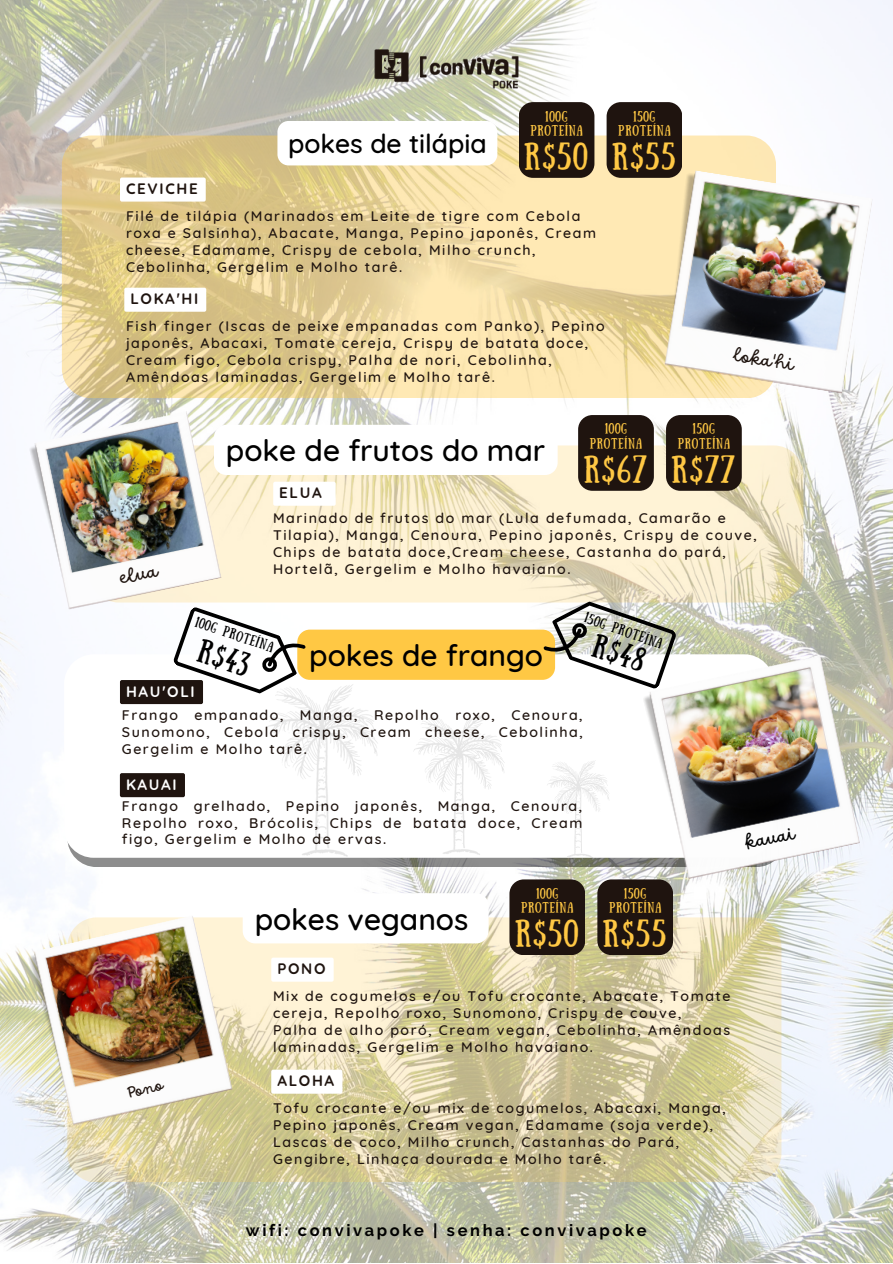
<style>
.page{position:relative;width:893px;height:1264px;background:#fff}
.page>*{position:absolute;margin:0;border:0;box-sizing:border-box;transform-origin:0 0}
.t1{font:500 30px "Quicksand";color:#000}
.t2{font:27.45px "Sunday";letter-spacing:.07em;color:#ffc844}
.t3{font:500 26.55px "Quicksand";color:#000}
.t4{font:24px "Sunday";color:#000}
.t5{font:19.35px "DO Script Regular";color:#1f140f}
.t6{font:18.9px "DO Script Regular";color:#1f140f}
.t7{font:18.9px "DO Script Regular";color:#000}
.t8{font:16.65px "DO Script Regular";color:#1f140f}
.t9{font:700 16.35px "Raleway";letter-spacing:.16em;color:#000}
.t10{font:700 15.15px "Quicksand";letter-spacing:.11em;color:#1f140f}
.t11{font:700 15.15px "Quicksand";letter-spacing:.11em;color:#fff}
.t12{font:500 14.1px/16.8px "Quicksand";letter-spacing:.11em;color:#1f140f}
.t13{font:10.65px "Sunday";letter-spacing:.07em;color:#ffc844}
.t14{font:10.65px "Sunday";color:#000}
</style>
<div class="page">
<img style="left:0;top:0;width:892px;height:1262px">
<svg style="left:62px;top:135px;width:713px;height:263px;background:#ead49b"></svg>
<img style="left:655px;top:169px;width:217px;height:224px">
<div style="left:64px;top:654px;width:709px;height:203px;background:#fff;border-radius:30px"></div>
<div style="left:297px;top:629px;width:258px;height:51px;background:#ffc844;border-radius:13px"></div>
<img style="left:641px;top:655px;width:219px;height:226px">
<img style="left:214px;top:679px;width:218px;height:200px">
<img style="left:371px;top:696px;width:177px;height:177px">
<img style="left:517px;top:748px;width:122px;height:122px">
<svg style="left:67px;top:917px;width:714px;height:265px;background:#dad1a6"></svg>
<svg style="left:89px;top:445px;width:714px;height:157px;background:#f7eccd"></svg>
<div style="left:277px;top:121px;width:220px;height:44px;background:#fff;border-radius:11px"></div>
<div style="left:120px;top:177px;width:86px;height:24px;background:#fff;border-radius:2px"></div>
<div style="left:124px;top:288px;width:82px;height:24px;background:#fff;border-radius:2px"></div>
<div style="left:120px;top:680px;width:83px;height:24px;background:#1f140f;border-radius:2px"></div>
<div style="left:120px;top:773px;width:65px;height:24px;background:#1f140f;border-radius:2px"></div>
<div style="left:243px;top:893px;width:245px;height:50px;background:#fff;border-radius:13px"></div>
<div style="left:271px;top:957px;width:62px;height:24px;background:#fff;border-radius:2px"></div>
<img style="left:26px;top:915px;width:207px;height:212px">
<div style="left:271px;top:1069px;width:71px;height:24px;background:#fff;border-radius:2px"></div>
<div style="left:273px;top:481px;width:62px;height:25px;background:#fff;border-radius:2px"></div>
<div style="left:214px;top:425px;width:343px;height:50px;background:#fff;border-radius:13px"></div>
<img style="left:28px;top:411px;width:194px;height:200px">
<img style="left:365px;top:48px;width:162px;height:45px">
<div style="left:509px;top:879px;width:76px;height:76px;background:#1f140f;border-radius:14px"></div>
<div style="left:597px;top:879px;width:76px;height:76px;background:#1f140f;border-radius:14px"></div>
<svg style="left:155px;top:577px;width:151px;height:152px"></svg>
<svg style="left:542px;top:565px;width:152px;height:154px"></svg>
<div style="left:578px;top:415px;width:75px;height:76px;background:#1f140f;border-radius:14px"></div>
<div style="left:666px;top:415px;width:75px;height:76px;background:#1f140f;border-radius:14px"></div>
<div style="left:518px;top:102px;width:76px;height:76px;background:#1f140f;border-radius:14px"></div>
<div style="left:606px;top:102px;width:76px;height:76px;background:#1f140f;border-radius:14px"></div>
<p class="t10" style="left:126px;top:179px;width:73px">CEVICHE</p>
<p class="t3" style="left:288px;top:127px;width:200px">pokes de tilápia</p>
<p class="t13" style="left:545px;top:108px;width:23px">100G</p>
<p class="t13" style="left:530px;top:123px;width:54px">PROTEÍNA</p>
<p class="t2" style="left:524px;top:137px;width:65px">R$50</p>
<p class="t12" style="left:126px;top:208px;width:471px">Filé de tilápia (Marinados em Leite de tigre com Cebola roxa e Salsinha), Abacate, Manga, Pepino japonês, Cream cheese, Edamame, Crispy de cebola, Milho crunch, Cebolinha, Gergelim e Molho tarê.</p>
<p class="t10" style="left:130px;top:289px;width:69px">LOKA'HI</p>
<p class="t12" style="left:126px;top:318px;width:480px">Fish finger (Iscas de peixe empanadas com Panko), Pepino japonês, Abacaxi, Tomate cereja, Crispy de batata doce, Cream figo, Cebola crispy, Palha de nori, Cebolinha, Amêndoas laminadas, Gergelim e Molho tarê.</p>
<p class="t13" style="left:633px;top:108px;width:23px">150G</p>
<p class="t13" style="left:618px;top:123px;width:54px">PROTEÍNA</p>
<p class="t2" style="left:612px;top:137px;width:65px">R$55</p>
<p class="t6" style="left:736px;top:344px;width:62px;rotate:9deg">loka'hi</p>
<p class="t5" style="left:118px;top:566px;width:40px;rotate:-12deg">elua</p>
<p class="t1" style="left:226px;top:431px;width:321px">poke de frutos do mar</p>
<p class="t10" style="left:279px;top:483px;width:44px">ELUA</p>
<p class="t13" style="left:605px;top:421px;width:23px">100G</p>
<p class="t13" style="left:589px;top:435px;width:54px">PROTEÍNA</p>
<p class="t2" style="left:583px;top:450px;width:64px">R$67</p>
<p class="t13" style="left:693px;top:421px;width:23px">150G</p>
<p class="t13" style="left:677px;top:435px;width:54px">PROTEÍNA</p>
<p class="t2" style="left:671px;top:450px;width:64px">R$77</p>
<p class="t12" style="left:273px;top:509px;width:485px">Marinado de frutos do mar (Lula defumada, Camarão e Tilapia), Manga, Cenoura, Pepino japonês, Crispy de couve, Chips de batata doce,Cream cheese, Castanha do pará, Hortelã, Gergelim e Molho havaiano.</p>
<p class="t14" style="left:587px;top:610px;width:83px;rotate:19deg">150G PROTEÍNA</p>
<p class="t14" style="left:198px;top:614px;width:83px;rotate:18deg">100G PROTEÍNA</p>
<p class="t4" style="left:598px;top:628px;width:55px;rotate:18deg">R$48</p>
<p class="t4" style="left:204px;top:633px;width:54px;rotate:18deg">R$43</p>
<p class="t1" style="left:309px;top:636px;width:235px">pokes de frango</p>
<p class="t12" style="left:122px;top:706px;width:462px;text-align:justify">Frango empanado, Manga, Repolho roxo, Cenoura, Sunomono, Cebola crispy, Cream cheese, Cebolinha, Gergelim e Molho tarê.</p>
<p class="t11" style="left:126px;top:681px;width:70px">HAU'OLI</p>
<p class="t11" style="left:126px;top:774px;width:52px">KAUAI</p>
<p class="t12" style="left:122px;top:797px;width:462px;text-align:justify">Frango grelhado, Pepino japonês, Manga, Cenoura, Repolho roxo, Brócolis, Chips de batata doce, Cream figo, Gergelim e Molho de ervas.</p>
<p class="t7" style="left:743px;top:832px;width:52px;rotate:-12deg">kauai</p>
<p class="t8" style="left:124px;top:1083px;width:39px;rotate:-13deg">Pono</p>
<p class="t1" style="left:255px;top:899px;width:215px">pokes veganos</p>
<p class="t10" style="left:277px;top:959px;width:50px">PONO</p>
<p class="t13" style="left:536px;top:885px;width:23px">100G</p>
<p class="t13" style="left:521px;top:899px;width:54px">PROTEÍNA</p>
<p class="t2" style="left:515px;top:914px;width:65px">R$50</p>
<p class="t13" style="left:624px;top:885px;width:23px">150G</p>
<p class="t13" style="left:609px;top:899px;width:54px">PROTEÍNA</p>
<p class="t2" style="left:603px;top:914px;width:65px">R$55</p>
<p class="t12" style="left:273px;top:987px;width:459px">Mix de cogumelos e/ou Tofu crocante, Abacate, Tomate cereja, Repolho roxo, Sunomono, Crispy de couve,<br>Palha de alho poró, Cream vegan, Cebolinha, Amêndoas laminadas, Gergelim e Molho havaiano.</p>
<p class="t10" style="left:277px;top:1070px;width:58px">ALOHA</p>
<p class="t12" style="left:273px;top:1099px;width:454px">Tofu crocante e/ou mix de cogumelos, Abacaxi, Manga, Pepino japonês, Cream vegan, Edamame (soja verde), Lascas de coco, Milho crunch, Castanhas do Pará, Gengibre, Linhaça dourada e Molho tarê.</p>
<p class="t9" style="left:246px;top:1220px;width:402px">wifi: convivapoke | senha: convivapoke</p>
</div>
